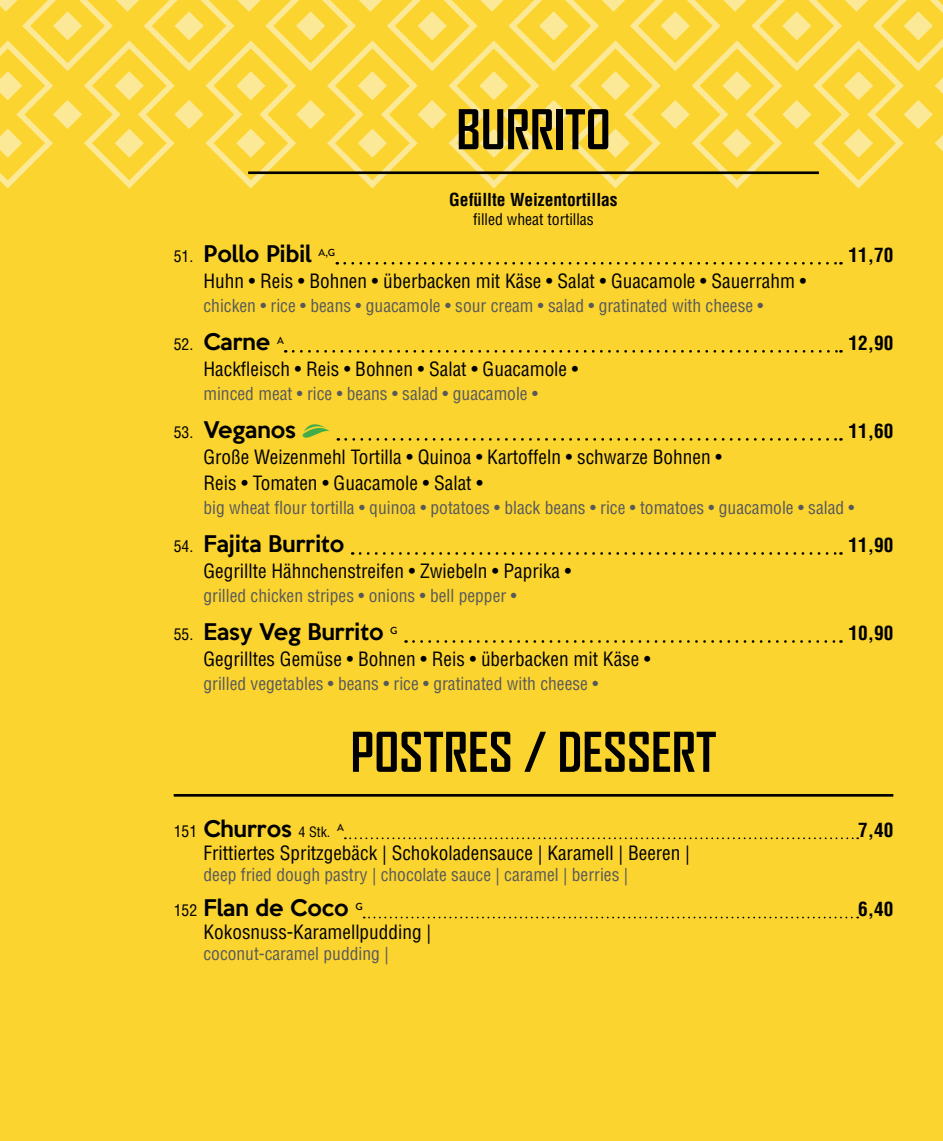
<style>
.page{position:relative;width:943px;height:1141px;background:#fbd430}
.page>*{position:absolute;margin:0;border:0;box-sizing:border-box;transform-origin:0 0}
.t1{font:700 52.5px "Agency FB";color:#000}
.t2{font:500 21px "Keep Calm";color:#000}
.t3{font:condensed 19.25px/26.1px "Helvetica LT Std";color:#000}
.t4{font:700 condensed 19.25px "Helvetica LT Std";color:#000}
.t5{font:condensed 17.5px "Helvetica LT Std";color:#58595b}
.t6{font:700 condensed 17.5px "Helvetica LT Std";color:#000}
.t7{font:condensed 15.75px "Helvetica LT Std";color:#000}
.s1{font-family:"Helvetica LT Std";font-weight:400;font-stretch:condensed;font-size:15.75px}
.s2{font-family:"Helvetica LT Std";font-weight:400;font-stretch:condensed;font-size:14px}
</style>
<div class="page">
<svg style="left:0;top:0;width:943px;height:189px"></svg>
<hr style="left:248px;top:171px;width:571px;height:3px;background:#000">
<svg style="left:344px;top:262px;width:497px;height:3px"></svg>
<svg style="left:293px;top:350px;width:548px;height:3px"></svg>
<svg style="left:346px;top:438px;width:495px;height:3px"></svg>
<svg style="left:360px;top:552px;width:481px;height:3px"></svg>
<svg style="left:413px;top:640px;width:428px;height:3px"></svg>
<svg style="left:302px;top:424px;width:28px;height:14px"></svg>
<hr style="left:174px;top:794px;width:719px;height:3px;background:#000">
<svg style="left:345px;top:837px;width:513px;height:2px"></svg>
<svg style="left:364px;top:917px;width:494px;height:1px"></svg>
<h1 class="t1" style="left:456px;top:97px;width:156px">BURRITO</h1>
<p class="t6" style="left:449px;top:189px;width:170px">Gefüllte Weizentortillas</p>
<p class="t7" style="left:473px;top:209px;width:122px">filled wheat tortillas</p>
<p class="t2" style="left:174px;top:235px;width:163px"><span class="s1">51.</span> Pollo Pibil <sup>A,G</sup></p>
<p class="t4" style="left:848px;top:243px;width:46px">11,70</p>
<p class="t3" style="left:203px;top:268px;width:604px">Huhn • Reis • Bohnen • überbacken mit Käse • Salat • Guacamole • Sauerrahm •</p>
<p class="t5" style="left:203px;top:294px;width:561px">chicken • rice • beans • guacamole • sour cream • salad • gratinated with cheese •</p>
<p class="t2" style="left:174px;top:323px;width:112px"><span class="s1">52.</span> Carne <sup>A</sup></p>
<p class="t4" style="left:848px;top:331px;width:46px">12,90</p>
<p class="t3" style="left:203px;top:356px;width:376px">Hackfleisch • Reis • Bohnen • Salat • Guacamole •</p>
<p class="t5" style="left:203px;top:382px;width:336px">minced meat • rice • beans • salad • guacamole •</p>
<p class="t2" style="left:174px;top:411px;width:124px"><span class="s1">53.</span> Veganos</p>
<p class="t4" style="left:848px;top:419px;width:46px">11,60</p>
<p class="t3" style="left:203px;top:444px;width:520px">Große Weizenmehl Tortilla • Quinoa • Kartoffeln • schwarze Bohnen •<br>Reis • Tomaten • Guacamole • Salat •</p>
<p class="t5" style="left:203px;top:496px;width:652px">big wheat flour tortilla • quinoa • potatoes • black beans • rice • tomatoes • guacamole • salad •</p>
<p class="t2" style="left:174px;top:525px;width:172px"><span class="s1">54.</span> Fajita Burrito</p>
<p class="t4" style="left:848px;top:533px;width:46px">11,90</p>
<p class="t3" style="left:203px;top:558px;width:369px">Gegrillte Hähnchenstreifen • Zwiebeln • Paprika •</p>
<p class="t5" style="left:203px;top:585px;width:314px">grilled chicken stripes • onions • bell pepper •</p>
<p class="t2" style="left:174px;top:613px;width:225px"><span class="s1">55.</span> Easy Veg Burrito <sup>G</sup></p>
<p class="t4" style="left:848px;top:621px;width:46px">10,90</p>
<p class="t3" style="left:203px;top:646px;width:448px">Gegrilltes Gemüse • Bohnen • Reis • überbacken mit Käse •</p>
<p class="t5" style="left:203px;top:673px;width:396px">grilled vegetables • beans • rice • gratinated with cheese •</p>
<h1 class="t1" style="left:350px;top:719px;width:367px">POSTRES / DESSERT</h1>
<p class="t2" style="left:174px;top:810px;width:172px"><span class="s1">151</span> Churros <span class="s2">4 Stk.</span> <sup>A</sup></p>
<p class="t4" style="left:858px;top:818px;width:37px">7,40</p>
<p class="t3" style="left:203px;top:840px;width:488px">Frittiertes Spritzgebäck | Schokoladensauce | Karamell | Beeren |</p>
<p class="t5" style="left:203px;top:863px;width:426px">deep fried dough pastry | chocolate sauce | caramel | berries |</p>
<p class="t2" style="left:174px;top:889px;width:190px"><span class="s1">152</span> Flan de Coco <sup>G</sup></p>
<p class="t4" style="left:858px;top:897px;width:37px">6,40</p>
<p class="t3" style="left:203px;top:919px;width:229px">Kokosnuss-Karamellpudding |</p>
<p class="t5" style="left:203px;top:943px;width:187px">coconut-caramel pudding |</p>
</div>
